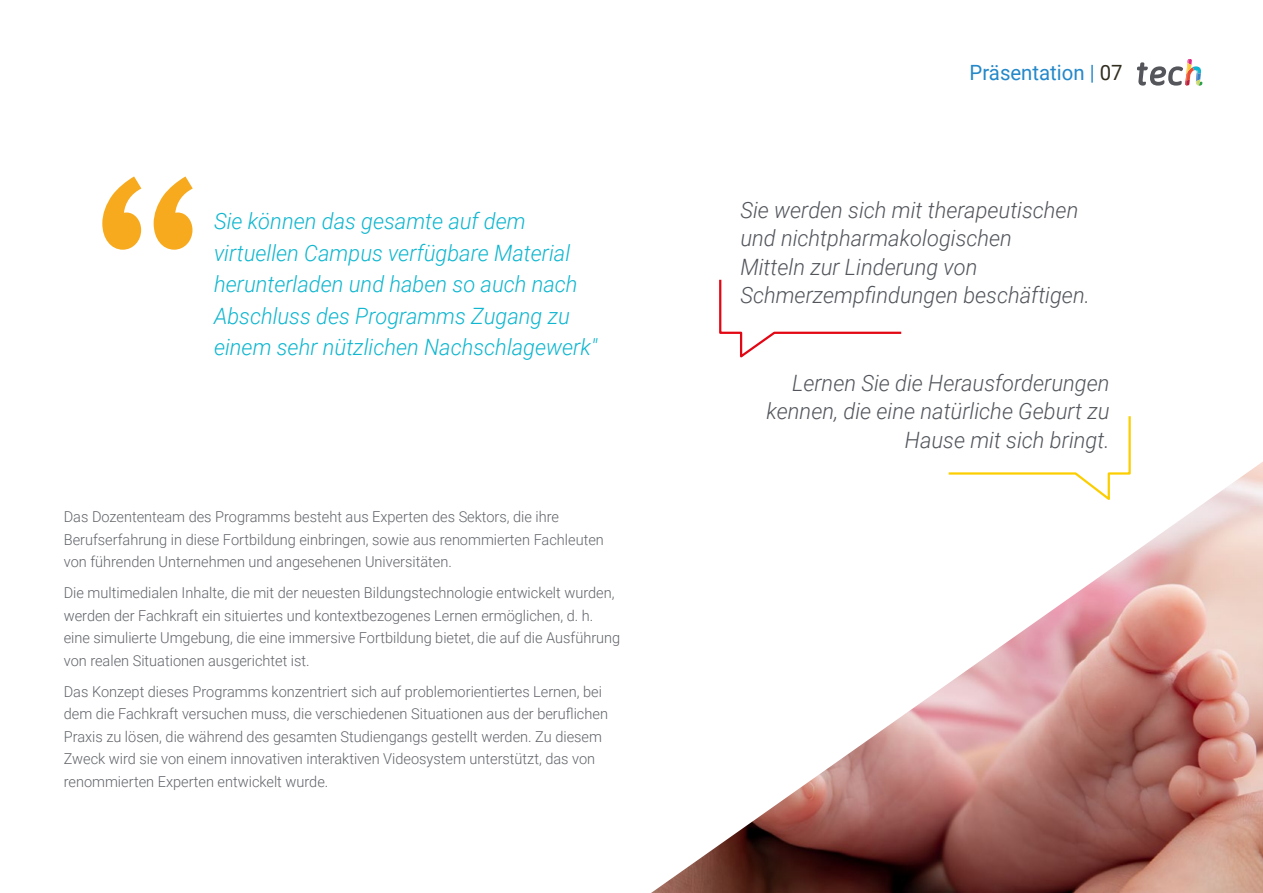
<style>
.page{position:relative;width:1263px;height:893px;background:#fff}
.page>*{position:absolute;margin:0;border:0;box-sizing:border-box;transform-origin:0 0}
.t1{font:italic 300 22.5px/28.5px "Roboto";color:#52555b;text-align:right}
.t2{font:italic 300 22.5px/31.5px "Roboto";color:#0fb6cf}
.t3{font:21px "Roboto";color:#2488c9}
.t4{font:300 15px/22.5px "Roboto";color:#61646a}
.s1{color:#312e20}
</style>
<div class="page">
<svg style="left:102px;top:176px;width:91px;height:74px"></svg>
<img style="left:651px;top:462px;width:612px;height:431px">
<svg style="left:1137px;top:59px;width:65px;height:27px"></svg>
<svg style="left:946px;top:416px;width:186px;height:87px"></svg>
<svg style="left:719px;top:279px;width:183px;height:79px"></svg>
<h1 class="t2" style="left:214px;top:205px;width:385px">Sie können das gesamte auf dem virtuellen Campus verfügbare Material herunterladen und haben so auch nach Abschluss des Programms Zugang zu einem sehr nützlichen Nachschlagewerk"</h1>
<p class="t4" style="left:64px;top:505px;width:542px">Das Dozententeam des Programms besteht aus Experten des Sektors, die ihre<br>Berufserfahrung in diese Fortbildung einbringen, sowie aus renommierten Fachleuten von führenden Unternehmen und angesehenen Universitäten.</p>
<p class="t4" style="left:64px;top:581px;width:558px">Die multimedialen Inhalte, die mit der neuesten Bildungstechnologie entwickelt wurden, werden der Fachkraft ein situiertes und kontextbezogenes Lernen ermöglichen, d. h. eine simulierte Umgebung, die eine immersive Fortbildung bietet, die auf die Ausführung von realen Situationen ausgerichtet ist.</p>
<p class="t4" style="left:64px;top:679px;width:546px">Das Konzept dieses Programms konzentriert sich auf problemorientiertes Lernen, bei dem die Fachkraft versuchen muss, die verschiedenen Situationen aus der beruflichen Praxis zu lösen, die während des gesamten Studiengangs gestellt werden. Zu diesem Zweck wird sie von einem innovativen interaktiven Videosystem unterstützt, das von renommierten Experten entwickelt wurde.</p>
<h2 class="t3" style="left:969px;top:57px;width:155px">Präsentation | <span class="s1">07</span></h2>
<h1 class="t1" style="left:740px;top:195px;width:351px;text-align:left">Sie werden sich mit therapeutischen und nichtpharmakologischen<br>Mitteln zur Linderung von<br>Schmerzempfindungen beschäftigen.</h1>
<h1 class="t1" style="left:766px;top:368px;width:344px">Lernen Sie die Herausforderungen kennen, die eine natürliche Geburt zu<br>Hause mit sich bringt.</h1>
</div>
